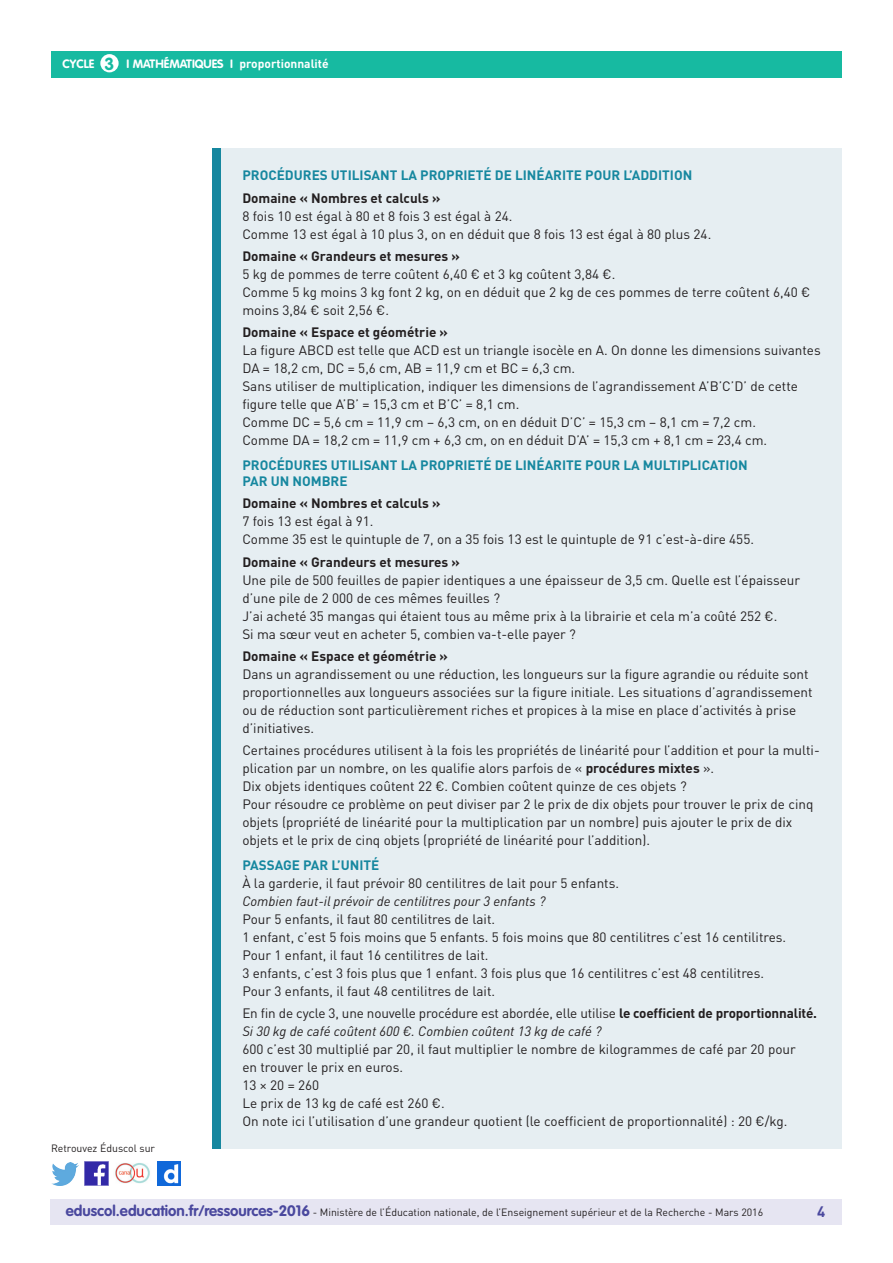
<style>
.page{position:relative;width:893px;height:1263px;background:#fff}
.page>*{position:absolute;margin:0;border:0;box-sizing:border-box;transform-origin:0 0}
.t1{font:700 17.25px "VAG Rounded Std";color:#17baa1}
.t2{font:700 15px "DIN Pro";color:#4a489e}
._15_texte_encadré{font:13.5px/18px "DIN Pro";color:#231f20}
._15_Sous_titre_encad{font:700 13.5px "DIN Pro";color:#231f20}
._15_Titre_encadré{font:700 13.5px/16.2px "DIN Pro";color:#16879f}
._15_texte_encadré-2{font:italic 13.5px "DIN Pro";color:#231f20}
.t3{font:700 12px "VAG Rounded Std";color:#fff}
.t4{font:700 12px "DIN Pro";color:#fff}
.t5{font:10.5px "DIN Pro";color:#231f20}
.s1{font-weight:700}
.s2{font-family:"VAG Rounded Std";font-weight:700;font-size:15px;color:#4a489e}
</style>
<div class="page">
<div style="left:50px;top:1199px;width:791px;height:26px;background:#e6e5f2"></div>
<div style="left:51px;top:51px;width:791px;height:27px;background:#17baa1"></div>
<div style="left:100px;top:54px;width:19px;height:18px;background:#fff;border-radius:50%"></div>
<img style="left:85px;top:1162px;width:23px;height:23px">
<img style="left:51px;top:1163px;width:28px;height:22px">
<img style="left:158px;top:1162px;width:22px;height:23px">
<img style="left:115px;top:1163px;width:35px;height:21px">
<div style="left:213px;top:149px;width:629px;height:1000px;background:#e6eef2"></div>
<div style="left:213px;top:149px;width:8px;height:1000px;background:#16879f"></div>
<p class="t3" style="left:63px;top:57px;width:33px">CYCLE</p>
<p class="t3" style="left:127px;top:57px;width:108px">I MATHÉMATIQUES I</p>
<p class="t1" style="left:105px;top:53px;width:11px">3</p>
<p class="t4" style="left:239px;top:55px;width:91px">proportionnalité</p>
<p class="t5" style="left:51px;top:1141px;width:106px">Retrouvez Éduscol sur</p>
<p class="_15_Titre_encadré" style="left:242px;top:167px;width:451px">PROCÉDURES UTILISANT LA PROPRIETÉ DE LINÉARITE POUR L’ADDITION</p>
<p class="_15_Sous_titre_encad" style="left:242px;top:189px;width:200px">Domaine « Nombres et calculs »</p>
<p class="_15_texte_encadré" style="left:242px;top:206px;width:272px">8 fois 10 est égal à 80 et 8 fois 3 est égal à 24.</p>
<p class="_15_texte_encadré" style="left:242px;top:224px;width:470px">Comme 13 est égal à 10 plus 3, on en déduit que 8 fois 13 est égal à 80 plus 24.</p>
<p class="_15_Sous_titre_encad" style="left:242px;top:247px;width:219px">Domaine « Grandeurs et mesures »</p>
<p class="_15_texte_encadré" style="left:242px;top:264px;width:374px">5 kg de pommes de terre coûtent 6,40 € et 3 kg coûtent 3,84 €.</p>
<p class="_15_texte_encadré" style="left:242px;top:282px;width:569px">Comme 5 kg moins 3 kg font 2 kg, on en déduit que 2 kg de ces pommes de terre coûtent 6,40 € moins 3,84 € soit 2,56 €.</p>
<p class="_15_Sous_titre_encad" style="left:242px;top:323px;width:207px">Domaine « Espace et géométrie »</p>
<p class="_15_texte_encadré" style="left:242px;top:341px;width:580px">La figure ABCD est telle que ACD est un triangle isocèle en A. On donne les dimensions suivantes<br>DA = 18,2 cm, DC = 5,6 cm, AB = 11,9 cm et BC = 6,3 cm.</p>
<p class="_15_texte_encadré" style="left:242px;top:377px;width:557px">Sans utiliser de multiplication, indiquer les dimensions de l’agrandissement A’B’C’D’ de cette figure telle que A’B’ = 15,3 cm et B’C’ = 8,1 cm.</p>
<p class="_15_texte_encadré" style="left:242px;top:413px;width:515px">Comme DC = 5,6 cm = 11,9 cm – 6,3 cm, on en déduit D’C’ = 15,3 cm – 8,1 cm = 7,2 cm.</p>
<p class="_15_texte_encadré" style="left:242px;top:431px;width:526px">Comme DA = 18,2 cm = 11,9 cm + 6,3 cm, on en déduit D’A’ = 15,3 cm + 8,1 cm = 23,4 cm.</p>
<p class="_15_Titre_encadré" style="left:242px;top:456px;width:507px">PROCÉDURES UTILISANT LA PROPRIETÉ DE LINÉARITE POUR LA MULTIPLICATION<br>PAR UN NOMBRE</p>
<p class="_15_Sous_titre_encad" style="left:242px;top:494px;width:200px">Domaine « Nombres et calculs »</p>
<p class="_15_texte_encadré" style="left:242px;top:512px;width:133px">7 fois 13 est égal à 91.</p>
<p class="_15_texte_encadré" style="left:242px;top:530px;width:513px">Comme 35 est le quintuple de 7, on a 35 fois 13 est le quintuple de 91 c’est-à-dire 455.</p>
<p class="_15_Sous_titre_encad" style="left:242px;top:553px;width:219px">Domaine « Grandeurs et mesures »</p>
<p class="_15_texte_encadré" style="left:242px;top:570px;width:559px">Une pile de 500 feuilles de papier identiques a une épaisseur de 3,5 cm. Quelle est l’épaisseur d’une pile de 2 000 de ces mêmes feuilles ?</p>
<p class="_15_texte_encadré" style="left:242px;top:606px;width:536px">J’ai acheté 35 mangas qui étaient tous au même prix à la librairie et cela m’a coûté 252 €.<br>Si ma sœur veut en acheter 5, combien va-t-elle payer ?</p>
<p class="_15_Sous_titre_encad" style="left:242px;top:647px;width:207px">Domaine « Espace et géométrie »</p>
<p class="_15_texte_encadré" style="left:242px;top:664px;width:572px">Dans un agrandissement ou une réduction, les longueurs sur la figure agrandie ou réduite sont proportionnelles aux longueurs associées sur la figure initiale. Les situations d’agrandissement ou de réduction sont particulièrement riches et propices à la mise en place d’activités à prise d’initiatives.</p>
<p class="_15_texte_encadré" style="left:242px;top:741px;width:579px">Certaines procédures utilisent à la fois les propriétés de linéarité pour l’addition et pour la multi&shy;plication par un nombre, on les qualifie alors parfois de « <span class="s1">procédures mixtes</span> ».</p>
<p class="_15_texte_encadré" style="left:242px;top:777px;width:446px">Dix objets identiques coûtent 22 €. Combien coûtent quinze de ces objets ?</p>
<p class="_15_texte_encadré" style="left:242px;top:795px;width:572px">Pour résoudre ce problème on peut diviser par 2 le prix de dix objets pour trouver le prix de cinq objets (propriété de linéarité pour la multiplication par un nombre) puis ajouter le prix de dix objets et le prix de cinq objets (propriété de linéarité pour l’addition).</p>
<p class="_15_Titre_encadré" style="left:242px;top:856px;width:139px">PASSAGE PAR L’UNITÉ</p>
<p class="_15_texte_encadré" style="left:242px;top:873px;width:378px">À la garderie, il faut prévoir 80 centilitres de lait pour 5 enfants.</p>
<p class="_15_texte_encadré-2" style="left:242px;top:893px;width:305px">Combien faut-il prévoir de centilitres pour 3 enfants ?</p>
<p class="_15_texte_encadré" style="left:242px;top:909px;width:254px">Pour 5 enfants, il faut 80 centilitres de lait.</p>
<p class="_15_texte_encadré" style="left:242px;top:927px;width:545px">1 enfant, c’est 5 fois moins que 5 enfants. 5 fois moins que 80 centilitres c’est 16 centilitres.</p>
<p class="_15_texte_encadré" style="left:242px;top:945px;width:248px">Pour 1 enfant, il faut 16 centilitres de lait.</p>
<p class="_15_texte_encadré" style="left:242px;top:963px;width:523px">3 enfants, c’est 3 fois plus que 1 enfant. 3 fois plus que 16 centilitres c’est 48 centilitres.</p>
<p class="_15_texte_encadré" style="left:242px;top:981px;width:254px">Pour 3 enfants, il faut 48 centilitres de lait.</p>
<p class="_15_texte_encadré" style="left:242px;top:1004px;width:576px">En fin de cycle 3, une nouvelle procédure est abordée, elle utilise <span class="s1">le coefficient de proportionnalité.</span></p>
<p class="_15_texte_encadré-2" style="left:242px;top:1023px;width:361px">Si 30 kg de café coûtent 600 €. Combien coûtent 13 kg de café ?</p>
<p class="_15_texte_encadré" style="left:242px;top:1040px;width:555px">600 c’est 30 multiplié par 20, il faut multiplier le nombre de kilogrammes de café par 20 pour en trouver le prix en euros.</p>
<p class="_15_texte_encadré" style="left:242px;top:1076px;width:78px">13 × 20 = 260</p>
<p class="_15_texte_encadré" style="left:242px;top:1094px;width:204px">Le prix de 13 kg de café est 260 €.</p>
<p class="_15_texte_encadré" style="left:242px;top:1112px;width:547px">On note ici l’utilisation d’une grandeur quotient (le coefficient de proportionnalité) : 20 €/kg.</p>
<p class="t5" style="left:66px;top:1205px;width:699px"><span class="s2">eduscol.education.fr/ressources-2016</span> - Ministère de l’Éducation nationale, de l’Enseignement supérieur et de la Recherche - Mars 2016</p>
<p class="t2" style="left:817px;top:1201px;width:10px">4</p>
</div>
